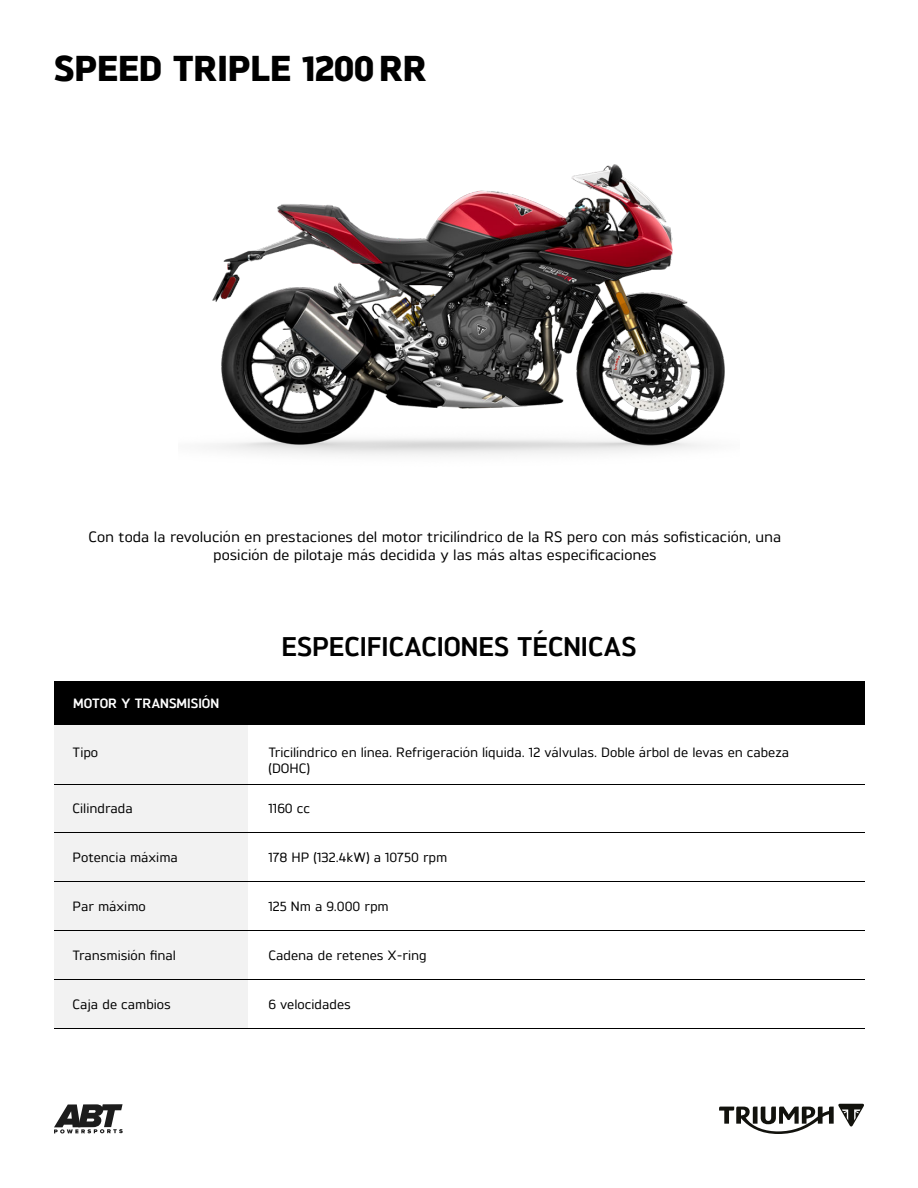
<style>
.page{position:relative;width:918px;height:1188px;background:#fff}
.page>*{position:absolute;margin:0;border:0;box-sizing:border-box;transform-origin:0 0}
.t1{font:800 36px "Triumph Brokman";letter-spacing:.01em;color:#000}
.t2{font:700 27px "Triumph Brokman";color:#000}
.t3{font:500 15px/18px "Triumph Brokman";color:#000;text-align:center}
.t4{font:500 13.5px/16.2px "Triumph Brokman";color:#000}
.t5{font:700 13.5px "Triumph Brokman";color:#fff}
</style>
<div class="page">
<svg style="left:54px;top:1104px;width:69px;height:30px"></svg>
<svg style="left:719px;top:1104px;width:145px;height:30px"></svg>
<div style="left:54px;top:681px;width:810px;height:44px;background:#000"></div>
<div style="left:54px;top:725px;width:194px;height:303px;background:#f2f2f2"></div>
<hr style="left:54px;top:784px;width:810px;height:1px;background:#000">
<hr style="left:54px;top:833px;width:810px;height:1px;background:#000">
<hr style="left:54px;top:882px;width:810px;height:1px;background:#000">
<hr style="left:54px;top:930px;width:810px;height:1px;background:#000">
<hr style="left:54px;top:979px;width:810px;height:1px;background:#000">
<hr style="left:54px;top:1028px;width:810px;height:1px;background:#000">
<img style="left:210px;top:164px;width:515px;height:291px">
<h1 class="t1" style="left:54px;top:48px;width:377px">SPEED TRIPLE 1200 RS</h1>
<h1 class="t1" style="left:380px;top:48px;width:49px">RR</h1>
<p class="t3" style="left:89px;top:527px;width:694px">Con toda la revolución en prestaciones del motor tricilíndrico de la RS pero con más sofisticación, una posición de pilotaje más decidida y las más altas especificaciones</p>
<p class="t5" style="left:73px;top:696px;width:148px">MOTOR Y TRANSMISIÓN</p>
<h2 class="t2" style="left:282px;top:631px;width:356px">ESPECIFICACIONES TÉCNICAS</h2>
<p class="t4" style="left:73px;top:744px;width:27px">Tipo</p>
<p class="t4" style="left:269px;top:744px;width:522px">Tricilíndrico en línea. Refrigeración líquida. 12 válvulas. Doble árbol de levas en cabeza (DOHC)</p>
<p class="t4" style="left:73px;top:800px;width:62px">Cilindrada</p>
<p class="t4" style="left:269px;top:800px;width:43px">1160 cc</p>
<p class="t4" style="left:73px;top:849px;width:107px">Potencia máxima</p>
<p class="t4" style="left:269px;top:849px;width:180px">178 HP (132.4kW) a 10750 rpm</p>
<p class="t4" style="left:73px;top:898px;width:75px">Par máximo</p>
<p class="t4" style="left:269px;top:898px;width:122px">125 Nm a 9.000 rpm</p>
<p class="t4" style="left:73px;top:947px;width:105px">Transmisión final</p>
<p class="t4" style="left:269px;top:947px;width:160px">Cadena de retenes X-ring</p>
<p class="t4" style="left:73px;top:996px;width:100px">Caja de cambios</p>
<p class="t4" style="left:269px;top:996px;width:84px">6 velocidades</p>
</div>
